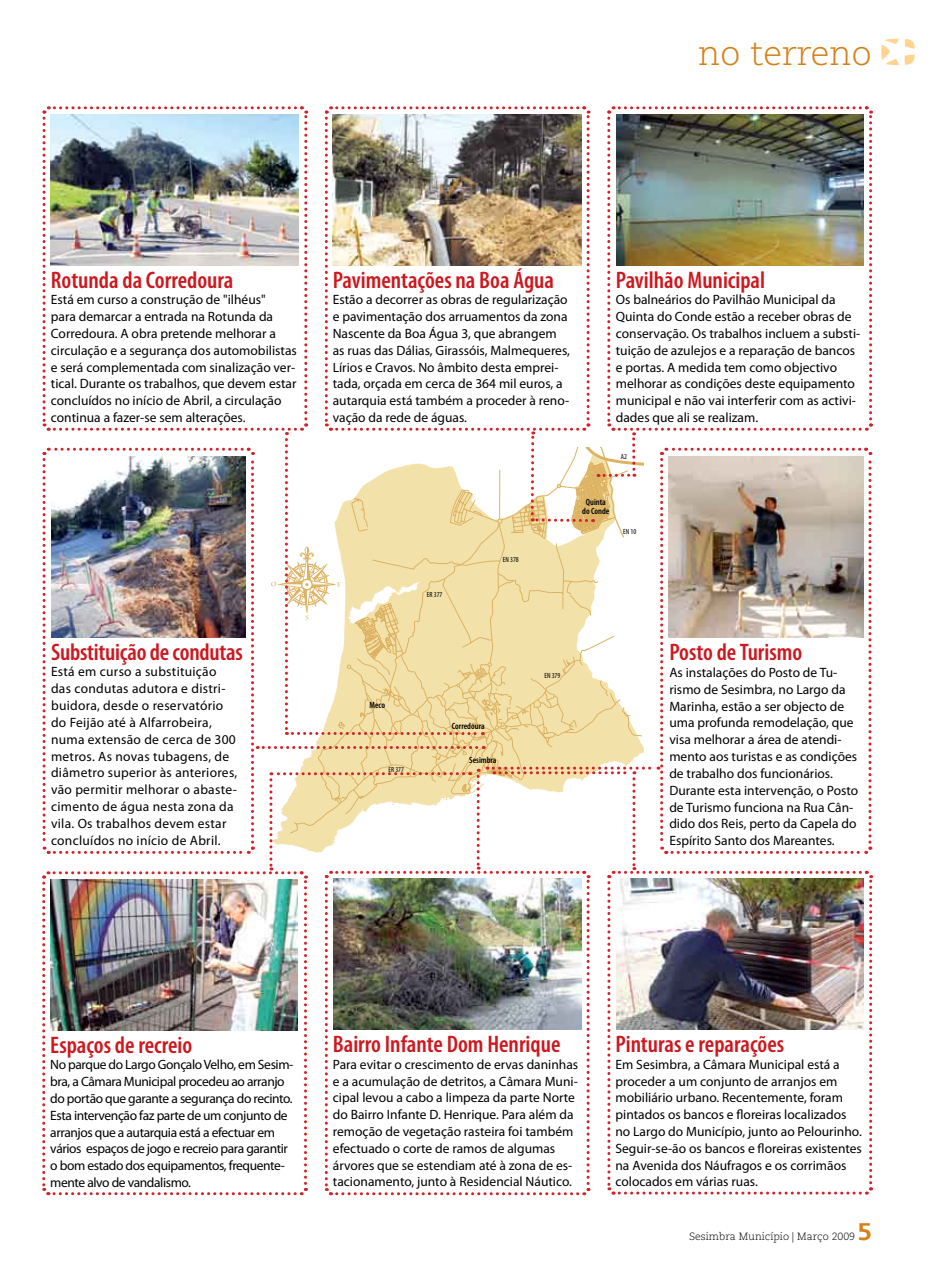
<style>
.page{position:relative;width:936px;height:1276px;background:#fff}
.page>*{position:absolute;margin:0;border:0;box-sizing:border-box;transform-origin:0 0}
.t1{font:300 34.5px "Caecilia";color:#d68019}
.t2{font:600 condensed 24px "Myriad Pro";color:#ce171e}
.t3{font:13.5px/16.8px "Myriad Pro";color:#000}
.t4{font:13.5px/16.8px "Myriad Pro";letter-spacing:.02em;color:#000}
.t5{font:13.5px/16.8px "Myriad Pro";letter-spacing:-.03em;color:#000}
.t6{font:300 10.5px "Caecilia";color:#000}
.t7{font:600 condensed 9px/9px "Myriad Pro";color:#000;text-align:center}
.t8{font:condensed 7.5px "Myriad Pro";color:#000}
</style>
<div class="page">
<svg style="left:881px;top:39px;width:33px;height:26px"></svg>
<img style="left:42px;top:106px;width:831px;height:1090px">
<p class="t1" style="left:698px;top:34px;width:175px">no terreno</p>
<p class="t2" style="left:51px;top:265px;width:184px">Rotunda da Corredoura</p>
<p class="t3" style="left:51px;top:291px;width:247px">Está em curso a construção de "ilhéus"<br>para demarcar a entrada na Rotunda da Corredoura. A obra pretende melhorar a circulação e a segurança dos automobilistas e será complementada com sinalização ver&shy;tical. Durante os trabalhos, que devem estar concluídos no início de Abril, a circulação continua a fazer-se sem alterações.</p>
<p class="t2" style="left:51px;top:637px;width:193px">Substituição de condutas</p>
<p class="t4" style="left:51px;top:663px;width:188px">Está em curso a substituição das condutas adutora e distri&shy;buidora, desde o reservatório do Feijão até à Alfarrobeira, numa extensão de cerca de 300 metros. As novas tubagens, de diâmetro superior às anteriores, vão permitir melhorar o abaste&shy;cimento de água nesta zona da vila. Os trabalhos devem estar concluídos no início de Abril.</p>
<p class="t2" style="left:333px;top:265px;width:223px">Pavimentações na Boa Água</p>
<p class="t3" style="left:333px;top:291px;width:239px">Estão a decorrer as obras de regularização e pavimentação dos arruamentos da zona Nascente da Boa Água 3, que abrangem as ruas das Dálias, Girassóis, Malmequeres, Lírios e Cravos. No âmbito desta emprei&shy;tada, orçada em cerca de 364 mil euros, a autarquia está também a proceder à reno&shy;vação da rede de águas.</p>
<p class="t2" style="left:615px;top:265px;width:151px">Pavilhão Municipal</p>
<p class="t3" style="left:615px;top:291px;width:246px">Os balneários do Pavilhão Municipal da Quinta do Conde estão a receber obras de conservação. Os trabalhos incluem a substi&shy;tuição de azulejos e a reparação de bancos e portas. A medida tem como objectivo melhorar as condições deste equipamento municipal e não vai interferir com as activi&shy;dades que ali se realizam.</p>
<p class="t8" style="left:621px;top:451px;width:8px">A2</p>
<p class="t8" style="left:427px;top:590px;width:17px">ER 377</p>
<p class="t8" style="left:503px;top:555px;width:17px">EN 378</p>
<p class="t7" style="left:582px;top:497px;width:29px">Quinta do Conde</p>
<p class="t8" style="left:623px;top:527px;width:15px">EN 10</p>
<p class="t7" style="left:369px;top:700px;width:17px">Meco</p>
<p class="t8" style="left:388px;top:765px;width:17px">ER 377</p>
<p class="t7" style="left:452px;top:721px;width:34px">Corredoura</p>
<p class="t7" style="left:469px;top:755px;width:29px">Sesimbra</p>
<p class="t8" style="left:544px;top:670px;width:17px">EN 379</p>
<p class="t2" style="left:669px;top:637px;width:134px">Posto de Turismo</p>
<p class="t3" style="left:669px;top:664px;width:190px">As instalações do Posto de Tu&shy;rismo de Sesimbra, no Largo da<br>Marinha, estão a ser objecto de uma profunda remodelação, que visa melhorar a área de atendi&shy;mento aos turistas e as condições de trabalho dos funcionários.<br>Durante esta intervenção, o Posto de Turismo funciona na Rua Cân&shy;dido dos Reis, perto da Capela do<br>Espírito Santo dos Mareantes.</p>
<p class="t2" style="left:50px;top:1029px;width:143px">Espaços de recreio</p>
<p class="t5" style="left:50px;top:1056px;width:244px">No parque do Largo Gonçalo Velho, em Sesim&shy;bra, a Câmara Municipal procedeu ao arranjo do portão que garante a segurança do recinto.<br>Esta intervenção faz parte de um conjunto de arranjos que a autarquia está a efectuar em vários espaços de jogo e recreio para garantir o bom estado dos equipamentos, frequente&shy;mente alvo de vandalismo.</p>
<p class="t2" style="left:333px;top:1029px;width:229px">Bairro Infante Dom Henrique</p>
<p class="t3" style="left:333px;top:1055px;width:247px">Para evitar o crescimento de ervas daninhas e a acumulação de detritos, a Câmara Muni&shy;cipal levou a cabo a limpeza da parte Norte do Bairro Infante D. Henrique. Para além da remoção de vegetação rasteira foi também efectuado o corte de ramos de algumas árvores que se estendiam até à zona de es&shy;tacionamento, junto à Residencial Náutico.</p>
<p class="t2" style="left:615px;top:1029px;width:170px">Pinturas e reparações</p>
<p class="t3" style="left:615px;top:1055px;width:248px">Em Sesimbra, a Câmara Municipal está a proceder a um conjunto de arranjos em mobiliário urbano. Recentemente, foram pintados os bancos e floreiras localizados no Largo do Município, junto ao Pelourinho.<br>Seguir-se-ão os bancos e floreiras existentes na Avenida dos Náufragos e os corrimãos colocados em várias ruas.</p>
<p class="t6" style="left:689px;top:1230px;width:167px">Sesimbra Município | Março 2009</p>
</div>
